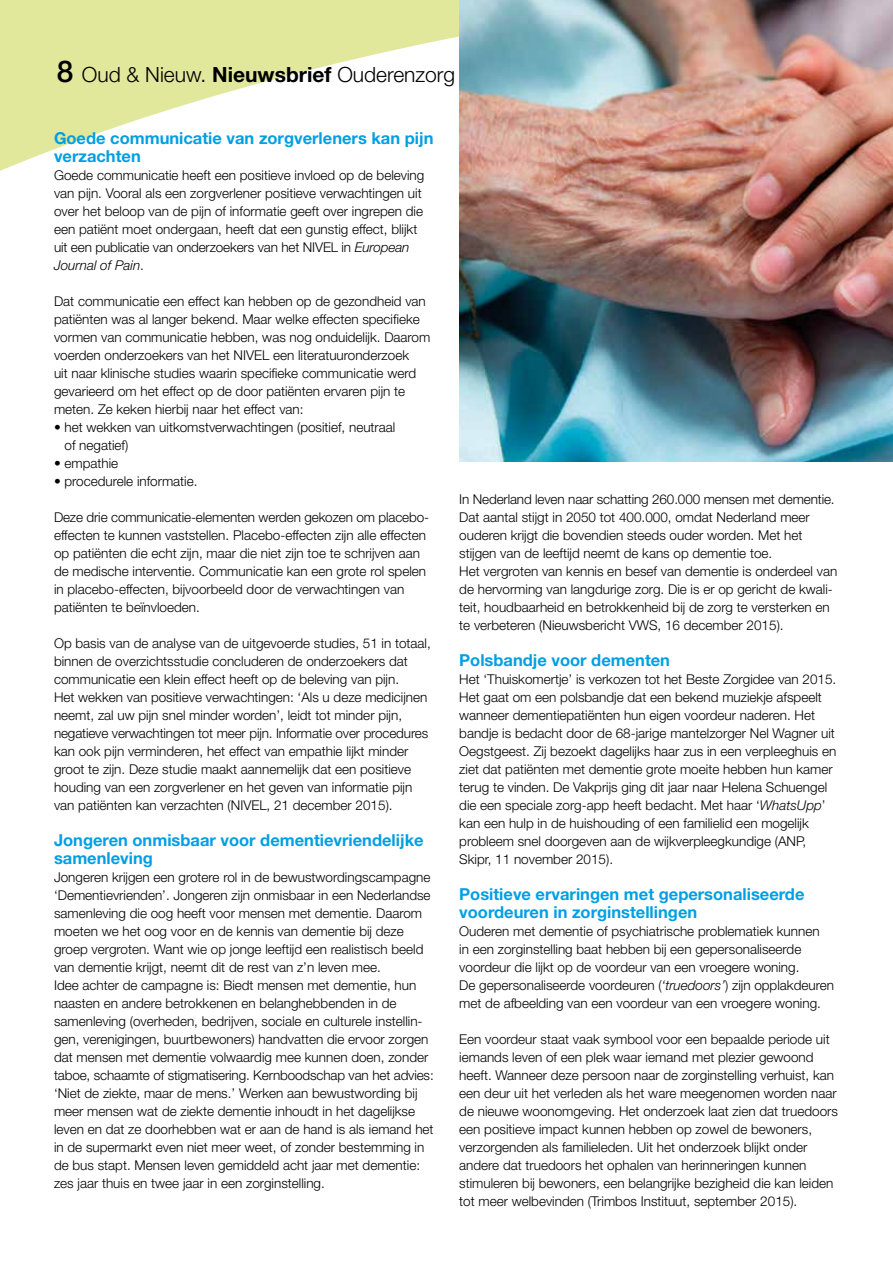
<style>
.page{position:relative;width:893px;height:1263px;background:#fff}
.page>*{position:absolute;margin:0;border:0;box-sizing:border-box;transform-origin:0 0}
.t1{font:300 21px "Helvetica Neue LT Std";color:#000}
.t2{font:700 16.5px/18px "Helvetica Neue LT Std";color:#009fe3}
.t3{font:300 13.5px/18px "Helvetica Neue LT Std";color:#000}
.s1{font-weight:500;font-size:30px}
.s2{font-weight:700}
.s3{font-style:italic}
</style>
<div class="page">
<svg style="left:0;top:0;width:459px;height:171px;fill:#e1e79b"></svg>
<img style="left:459px;top:0;width:434px;height:461px">
<h1 class="t1" style="left:57px;top:62px;width:400px"><span class="s1">8</span> Oud &amp; Nieuw. <span class="s2">Nieuwsbrief</span> Ouderenzorg</h1>
<p class="t2" style="left:54px;top:129px;width:381px">Goede communicatie van zorgverleners kan pijn verzachten</p>
<p class="t3" style="left:54px;top:166px;width:372px">Goede communicatie heeft een positieve invloed op de beleving van pijn. Vooral als een zorgverlener positieve verwachtingen uit over het beloop van de pijn of informatie geeft over ingrepen die een patiënt moet ondergaan, heeft dat een gunstig effect, blijkt uit een publicatie van onderzoekers van het NIVEL in <span class="s3">European Journal of Pain</span>.</p>
<p class="t3" style="left:54px;top:292px;width:378px">Dat communicatie een effect kan hebben op de gezondheid van patiënten was al langer bekend. Maar welke effecten specifieke vormen van communicatie hebben, was nog onduidelijk. Daarom voerden onderzoekers van het NIVEL een literatuuronderzoek<br>uit naar klinische studies waarin specifieke communicatie werd gevarieerd om het effect op de door patiënten ervaren pijn te meten. Ze keken hierbij naar het effect van:</p>
<p class="t3" style="left:65px;top:418px;width:332px;text-indent:-11px">• het wekken van uitkomstverwachtingen (positief, neutraal of negatief)</p>
<p class="t3" style="left:54px;top:454px;width:66px">• empathie</p>
<p class="t3" style="left:54px;top:472px;width:145px">• procedurele informatie.</p>
<p class="t3" style="left:54px;top:508px;width:377px">Deze drie communicatie-elementen werden gekozen om placebo&shy;effecten te kunnen vaststellen. Placebo-effecten zijn alle effecten op patiënten die echt zijn, maar die niet zijn toe te schrijven aan de medische interventie. Communicatie kan een grote rol spelen in placebo-effecten, bijvoorbeeld door de verwachtingen van patiënten te beïnvloeden.</p>
<p class="t3" style="left:54px;top:634px;width:378px">Op basis van de analyse van de uitgevoerde studies, 51 in totaal, binnen de overzichtsstudie concluderen de onderzoekers dat communicatie een klein effect heeft op de beleving van pijn.<br>Het wekken van positieve verwachtingen: ‘Als u deze medicijnen neemt, zal uw pijn snel minder worden’, leidt tot minder pijn, negatieve verwachtingen tot meer pijn. Informatie over procedures kan ook pijn verminderen, het effect van empathie lijkt minder groot te zijn. Deze studie maakt aannemelijk dat een positieve houding van een zorgverlener en het geven van informatie pijn van patiënten kan verzachten (NIVEL, 21 december 2015).</p>
<p class="t2" style="left:54px;top:831px;width:371px">Jongeren onmisbaar voor dementievriendelijke samenleving</p>
<p class="t3" style="left:54px;top:868px;width:381px">Jongeren krijgen een grotere rol in de bewustwordingscampagne ‘Dementievrienden’. Jongeren zijn onmisbaar in een Nederlandse samenleving die oog heeft voor mensen met dementie. Daarom moeten we het oog voor en de kennis van dementie bij deze groep vergroten. Want wie op jonge leeftijd een realistisch beeld van dementie krijgt, neemt dit de rest van z’n leven mee.<br>Idee achter de campagne is: Biedt mensen met dementie, hun naasten en andere betrokkenen en belanghebbenden in de samenleving (overheden, bedrijven, sociale en culturele instellin&shy;gen, verenigingen, buurtbewoners) handvatten die ervoor zorgen dat mensen met dementie volwaardig mee kunnen doen, zonder taboe, schaamte of stigmatisering. Kernboodschap van het advies: ‘Niet de ziekte, maar de mens.’ Werken aan bewustwording bij meer mensen wat de ziekte dementie inhoudt in het dagelijkse leven en dat ze doorhebben wat er aan de hand is als iemand het in de supermarkt even niet meer weet, of zonder bestemming in de bus stapt. Mensen leven gemiddeld acht jaar met dementie: zes jaar thuis en twee jaar in een zorginstelling.</p>
<p class="t3" style="left:459px;top:490px;width:380px">In Nederland leven naar schatting 260.000 mensen met dementie.<br>Dat aantal stijgt in 2050 tot 400.000, omdat Nederland meer ouderen krijgt die bovendien steeds ouder worden. Met het stijgen van de leeftijd neemt de kans op dementie toe.<br>Het vergroten van kennis en besef van dementie is onderdeel van de hervorming van langdurige zorg. Die is er op gericht de kwali&shy;teit, houdbaarheid en betrokkenheid bij de zorg te versterken en te verbeteren (Nieuwsbericht VWS, 16 december 2015).</p>
<p class="t2" style="left:459px;top:651px;width:212px">Polsbandje voor dementen</p>
<p class="t3" style="left:459px;top:670px;width:379px">Het ‘Thuiskomertje’ is verkozen tot het Beste Zorgidee van 2015.<br>Het gaat om een polsbandje dat een bekend muziekje afspeelt wanneer dementiepatiënten hun eigen voordeur naderen. Het bandje is bedacht door de 68-jarige mantelzorger Nel Wagner uit Oegstgeest. Zij bezoekt dagelijks haar zus in een verpleeghuis en ziet dat patiënten met dementie grote moeite hebben hun kamer terug te vinden. De Vakprijs ging dit jaar naar Helena Schuengel die een speciale zorg-app heeft bedacht. Met haar ‘<span class="s3">WhatsUpp</span>’ kan een hulp in de huishouding of een familielid een mogelijk probleem snel doorgeven aan de wijkverpleegkundige (ANP, Skipr, 11 november 2015).</p>
<p class="t2" style="left:459px;top:885px;width:347px">Positieve ervaringen met gepersonaliseerde voordeuren in zorginstellingen</p>
<p class="t3" style="left:459px;top:922px;width:376px">Ouderen met dementie of psychiatrische problematiek kunnen<br>in een zorginstelling baat hebben bij een gepersonaliseerde voordeur die lijkt op de voordeur van een vroegere woning.<br>De gepersonaliseerde voordeuren (<span class="s3">‘truedoors’</span>) zijn opplakdeuren met de afbeelding van een voordeur van een vroegere woning.</p>
<p class="t3" style="left:459px;top:1030px;width:380px">Een voordeur staat vaak symbool voor een bepaalde periode uit iemands leven of een plek waar iemand met plezier gewoond heeft. Wanneer deze persoon naar de zorginstelling verhuist, kan een deur uit het verleden als het ware meegenomen worden naar de nieuwe woonomgeving. Het onderzoek laat zien dat truedoors een positieve impact kunnen hebben op zowel de bewoners, verzorgenden als familieleden. Uit het onderzoek blijkt onder andere dat truedoors het ophalen van herinneringen kunnen stimuleren bij bewoners, een belangrijke bezigheid die kan leiden tot meer welbevinden (Trimbos Instituut, september 2015).</p>
</div>
